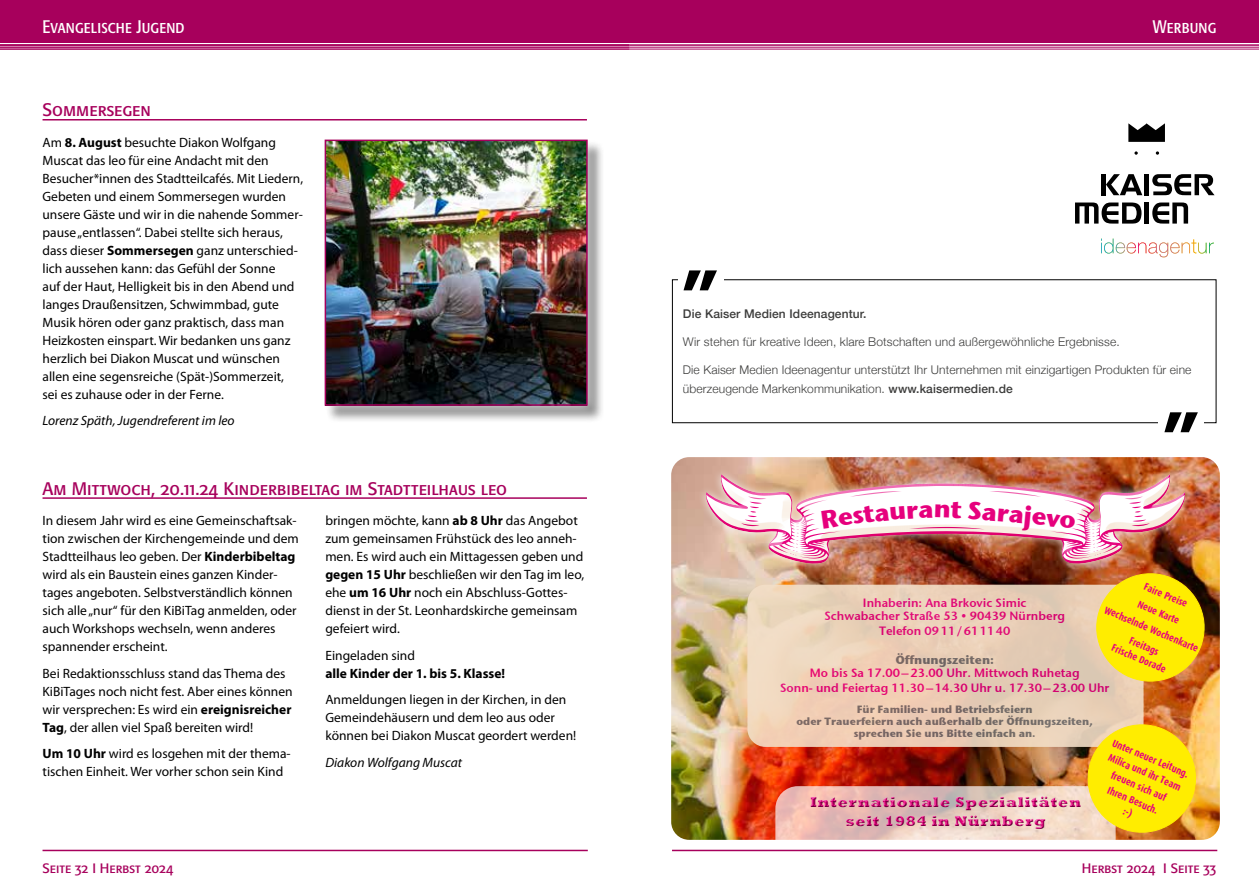
<style>
.page{position:relative;width:1259px;height:893px;background:#fff}
.page>*{position:absolute;margin:0;border:0;box-sizing:border-box;transform-origin:0 0}
.t1{font:700 81px "Univers LT Pro 65";color:#000}
.t2{font:700 25.35px "Stone Sans ITC";color:#e6007d}
.t3{font:18px "Formata Regular SC";color:#a7005c}
.t4{font:18px "Formata Condensed SC";letter-spacing:.01em;color:#fff}
.t5{font:800 15px/18.8px "Rockwell";letter-spacing:.04em;color:#e6007d;text-align:center}
.t6{font:13.5px/18px "Myriad Pro";color:#000}
.t7{font:italic 13.5px "Myriad Pro";color:#000}
.t8{font:13.5px "Formata Regular SC";color:#a7005c}
.t9{font:700 13.5px "Myriad Pro";color:#000}
.t10{font:300 12px/19.5px "Helvetica Neue";letter-spacing:.01em;color:#3c3c3b}
.t11{font:12px/13.5px "Stone Sans Sem ITCTT Semi";color:#e6007d;text-align:center}
.t12{font:500 12px "Helvetica Neue";letter-spacing:.01em;color:#3c3c3b}
.t13{font:700 12px "Stone Sans ITC";color:#706f6f}
.t14{font:700 10.5px/12px "Stone Sans ITC";color:#706f6f;text-align:center}
.t15{font:700 10.35px/15.1px "Dax Condensed";color:#e6007d;text-align:center}
.s1{font-weight:700}
.s2{font-weight:500}
</style>
<div class="page">
<div style="left:629px;top:0;width:630px;height:43px;background:#a7005c"></div>
<hr style="left:629px;top:44px;width:630px;height:2px;background:#a7005c">
<hr style="left:629px;top:47px;width:630px;height:1px;background:#a7005c">
<hr style="left:629px;top:49px;width:630px;height:1px;background:#a7005c">
<hr style="left:672px;top:850px;width:545px;height:1px;background:#a7005c">
<div style="left:0;top:0;width:629px;height:43px;background:#a7005c"></div>
<hr style="left:0;top:44px;width:629px;height:2px;background:#a7005c">
<hr style="left:0;top:47px;width:629px;height:1px;background:#a7005c">
<hr style="left:0;top:49px;width:629px;height:1px;background:#a7005c">
<hr style="left:43px;top:850px;width:545px;height:1px;background:#a7005c">
<hr style="left:43px;top:119px;width:544px;height:2px;background:#a7005c">
<hr style="left:43px;top:497px;width:544px;height:2px;background:#a7005c">
<div style="left:325px;top:140px;width:279px;height:283px;background:#000;opacity:.44"></div>
<div style="left:315px;top:130px;width:282px;height:285px;background:#fff;opacity:.75"></div>
<img style="left:328px;top:143px;width:257px;height:260px">
<div style="left:325px;top:140px;width:263px;height:266px;border:2px solid #a7005c"></div>
<img style="left:671px;top:457px;width:548px;height:383px">
<div style="left:697px;top:467px;width:496px;height:105px;background:#fff;opacity:.75"></div>
<div style="left:747px;top:585px;width:396px;height:162px;background:linear-gradient(to right,#f3d0b7,#e4ccb4);border-radius:18px"></div>
<svg style="left:1128px;top:123px;width:37px;height:19px"></svg>
<div style="left:1144px;top:203px;width:5px;height:21px;background:#000"></div>
<svg style="left:1152px;top:203px;width:36px;height:21px"></svg>
<svg style="left:1075px;top:203px;width:66px;height:21px"></svg>
<hr style="left:1101px;top:174px;width:4px;height:21px;background:#000">
<div style="left:1144px;top:174px;width:5px;height:21px;background:#000"></div>
<svg style="left:1152px;top:174px;width:62px;height:21px"></svg>
<svg style="left:1106px;top:174px;width:36px;height:21px"></svg>
<svg style="left:1155px;top:151px;width:4px;height:4px"></svg>
<svg style="left:1101px;top:239px;width:113px;height:18px"></svg>
<div style="left:672px;top:279px;width:544px;height:144px;border:1px solid #000"></div>
<div style="left:678px;top:223px;width:45px;height:90px;background:#fff"></div>
<div style="left:1158px;top:360px;width:46px;height:68px;background:#fff"></div>
<img style="left:705px;top:474px;width:506px;height:214px">
<img style="left:775px;top:716px;width:429px;height:124px">
<h3 class="t4" style="left:43px;top:16px;width:143px">Evangelische Jugend</h3>
<h3 class="t3" style="left:43px;top:99px;width:110px">Sommersegen</h3>
<p class="t6" style="left:43px;top:133px;width:262px">Am <span class="s1">8. August</span> besuchte Diakon Wolfgang Muscat das leo für eine Andacht mit den Besucher*innen des Stadtteilcafés. Mit Liedern, Gebeten und einem Sommersegen wurden unsere Gäste und wir in die nahende Sommer&shy;pause „entlassen“. Dabei stellte sich heraus, dass dieser <span class="s1">Sommersegen</span> ganz unterschied&shy;lich aussehen kann: das Gefühl der Sonne<br>auf der Haut, Helligkeit bis in den Abend und langes Draußensitzen, Schwimmbad, gute Musik hören oder ganz praktisch, dass man Heizkosten einspart. Wir bedanken uns ganz herzlich bei Diakon Muscat und wünschen allen eine segensreiche (Spät-)Sommerzeit,<br>sei es zuhause oder in der Ferne.</p>
<p class="t7" style="left:43px;top:413px;width:194px">Lorenz Späth, Jugendreferent im leo</p>
<h3 class="t3" style="left:43px;top:477px;width:466px">Am Mittwoch, 20.11.24 Kinderbibeltag im Stadtteilhaus leo</h3>
<p class="t6" style="left:43px;top:512px;width:258px">In diesem Jahr wird es eine Gemeinschaftsak&shy;tion zwischen der Kirchengemeinde und dem Stadtteilhaus leo geben. Der <span class="s1">Kinderbibeltag </span>wird als ein Baustein eines ganzen Kinder&shy;tages angeboten. Selbstverständlich können sich alle „nur“ für den KiBiTag anmelden, oder auch Workshops wechseln, wenn anderes spannender erscheint.</p>
<p class="t6" style="left:43px;top:664px;width:252px">Bei Redaktionsschluss stand das Thema des KiBiTages noch nicht fest. Aber eines können wir versprechen: Es wird ein <span class="s1">ereignisreicher Tag</span>, der allen viel Spaß bereiten wird!</p>
<p class="t6" style="left:43px;top:745px;width:250px"><span class="s1">Um 10 Uhr</span> wird es losgehen mit der thema&shy;tischen Einheit. Wer vorher schon sein Kind</p>
<p class="t6" style="left:325px;top:512px;width:260px">bringen möchte, kann <span class="s1">ab 8 Uhr</span> das Angebot zum gemeinsamen Frühstück des leo anneh&shy;men. Es wird auch ein Mittagessen geben und <span class="s1">gegen 15 Uhr</span> beschließen wir den Tag im leo, ehe <span class="s1">um 16 Uhr</span> noch ein Abschluss-Gottes&shy;dienst in der St. Leonhardskirche gemeinsam gefeiert wird.</p>
<p class="t6" style="left:325px;top:646px;width:91px">Eingeladen sind</p>
<p class="t9" style="left:325px;top:664px;width:181px">alle Kinder der 1. bis 5. Klasse!</p>
<p class="t6" style="left:325px;top:690px;width:252px">Anmeldungen liegen in der Kirchen, in den<br>Gemeindehäusern und dem leo aus oder können bei Diakon Muscat geordert werden!</p>
<p class="t7" style="left:325px;top:754px;width:138px">Diakon Wolfgang Muscat</p>
<p class="t8" style="left:43px;top:860px;width:132px">Seite 32 I Herbst 2024</p>
<h1 class="t1" style="left:678px;top:196px;width:47px">„</h1>
<h3 class="t4" style="left:1152px;top:16px;width:65px">Werbung</h3>
<p class="t12" style="left:683px;top:304px;width:185px">Die Kaiser Medien Ideenagentur.</p>
<p class="t10" style="left:683px;top:331px;width:438px">Wir stehen für kreative Ideen, klare Botschaften und außergewöhnliche Ergebnisse.</p>
<p class="t10" style="left:683px;top:359px;width:510px">Die Kaiser Medien Ideenagentur unterstützt Ihr Unternehmen mit einzigartigen Produkten für eine überzeugende Markenkommunikation. <span class="s2">www.kaisermedien.de</span></p>
<h2 class="t2" style="left:984px;top:489px;width:52px;rotate:5deg">araj</h2>
<h1 class="t1" style="left:1159px;top:337px;width:47px">„</h1>
<p class="t15" style="left:1123px;top:567px;width:103px;line-height:18.6px;rotate:23deg">Faire Preise<br>Neue Karte<br>Wechselnde Wochenkarte<br>Freitags</p>
<p class="t11" style="left:824px;top:595px;width:242px">Inhaberin: Ana Brkovic Simic<br>Schwabacher Straße 53 • 90439 Nürnberg</p>
<p class="t11" style="left:879px;top:623px;width:133px">Telefon 0911/611140</p>
<p class="t13" style="left:895px;top:649px;width:100px">Öffnungszeiten:</p>
<p class="t11" style="left:780px;top:665px;width:331px;line-height:15px">Mo bis Sa 17.00–23.00 Uhr. Mittwoch Ruhetag<br>Sonn- und Feiertag 11.30–14.30 Uhr u. 17.30–23.00 Uhr</p>
<p class="t14" style="left:796px;top:702px;width:298px">Für Familien- und Betriebsfeiern<br>oder Trauerfeiern auch außerhalb der Öffnungszeiten, sprechen Sie uns Bitte einfach an.</p>
<p class="t15" style="left:1115px;top:735px;width:84px;rotate:23deg">Unter neuer Leitung.<br>Milica und ihr Team freuen sich auf<br>Ihren Besuch.</p>
<p class="t15" style="left:1115px;top:640px;width:59px;rotate:23deg">Frische Dorade</p>
<p class="t5" style="left:810px;top:793px;width:272px">Internationale Spezialitäten seit 1984 in Nürnberg</p>
<p class="t8" style="left:1082px;top:860px;width:136px">Herbst 2024 I Seite 33</p>
</div>
